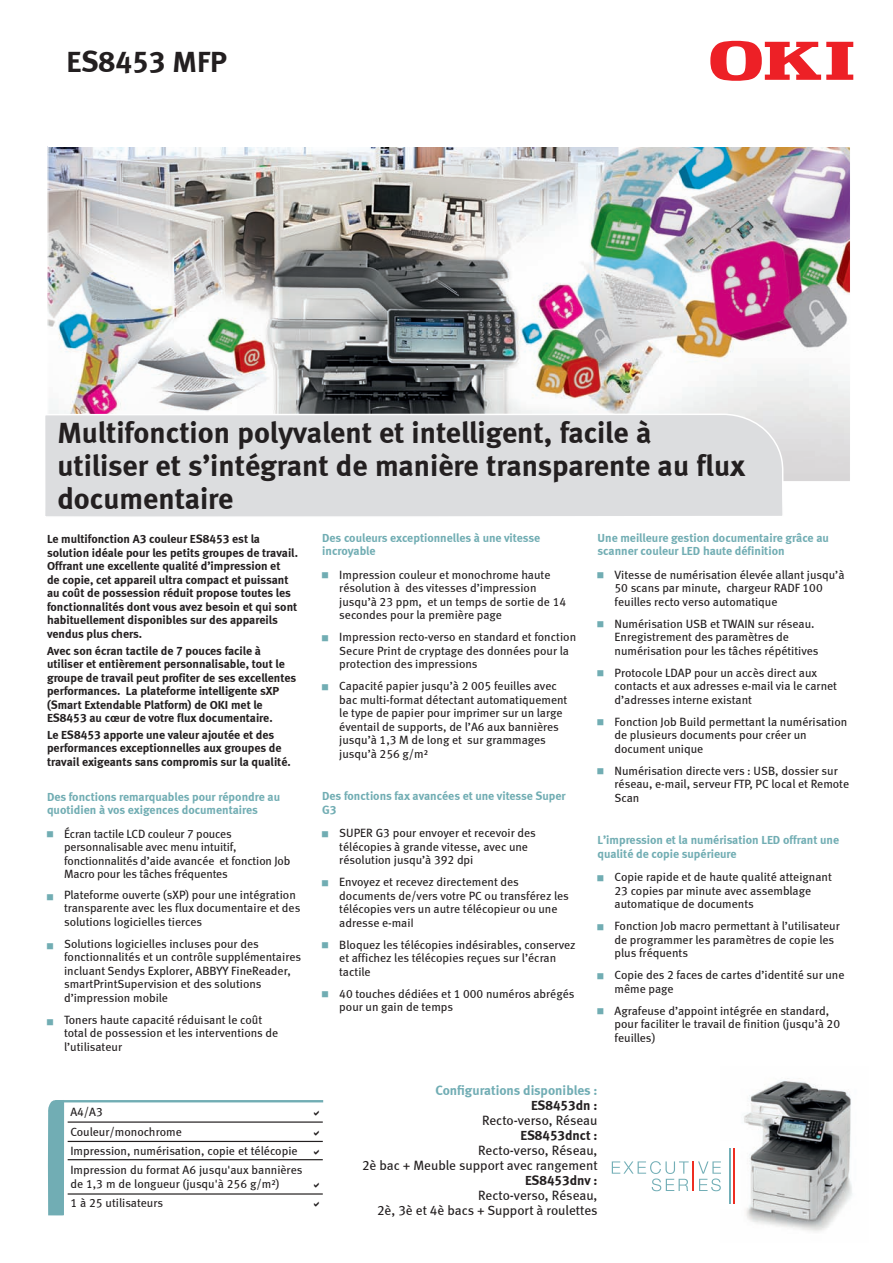
<style>
.page{position:relative;width:893px;height:1263px;background:#fff}
.page>*{position:absolute;margin:0;border:0;box-sizing:border-box;transform-origin:0 0}
.t1{font:30px/33px "Meta Bold LF";color:#231f20}
.t2{font:13.5px/15px "Meta Book LF";color:#231f20;text-align:right}
.t3{font:13.5px "Meta Bold LF";color:#231f20}
.t4{font:13.5px "Meta Bold LF";color:#71adb4}
.t5{font:12px/13.5px "Meta Book LF";color:#231f20}
.t6{font:12px/13.5px "Meta Bold LF";color:#231f20}
.t7{font:12px/13.5px "Meta Bold LF";color:#71adb3}
.s1{font-family:"Myriad Pro"}
</style>
<div class="page">
<img style="left:744px;top:1078px;width:108px;height:154px">
<svg style="left:710px;top:41px;width:143px;height:40px"></svg>
<img style="left:49px;top:148px;width:800px;height:332px">
<div style="left:45px;top:413px;width:740px;height:104px;background:#dcdddf"></div>
<div style="left:48px;top:1100px;width:16px;height:115px;background:#71adb4"></div>
<hr style="left:55px;top:1100px;width:268px;height:2px;background:#71adb4">
<hr style="left:68px;top:1121px;width:255px;height:2px;background:#231f20">
<hr style="left:68px;top:1141px;width:255px;height:1px;background:#231f20">
<hr style="left:68px;top:1159px;width:255px;height:1px;background:#231f20">
<hr style="left:68px;top:1193px;width:255px;height:1px;background:#231f20">
<svg style="left:611px;top:1148px;width:124px;height:56px"></svg>
<h1 class="t1" style="left:66px;top:45px;width:162px">ES8453 MFP</h1>
<h1 class="t1" style="left:57px;top:415px;width:689px">Multifonction polyvalent et intelligent, facile à utiliser et s’intégrant de manière transparente au flux documentaire</h1>
<p class="t6" style="left:47px;top:532px;width:252px">Le multifonction A3 couleur ES8453 est la solution idéale pour les petits groupes de travail.<br>Offrant une excellente qualité d’impression et<br>de copie, cet appareil ultra compact et puissant au coût de possession réduit propose toutes les fonctionnalités dont vous avez besoin et qui sont habituellement disponibles sur des appareils vendus plus chers.</p>
<p class="t6" style="left:47px;top:643px;width:251px">Avec son écran tactile de 7 pouces facile à utiliser et entièrement personnalisable, tout le groupe de travail peut profiter de ses excellentes performances. La plateforme intelligente sXP (Smart Extendable Platform) de OKI met le ES8453 au cœur de votre flux documentaire.</p>
<p class="t6" style="left:47px;top:728px;width:245px">Le ES8453 apporte une valeur ajoutée et des performances exceptionnelles aux groupes de travail exigeants sans compromis sur la qualité.</p>
<p class="t7" style="left:47px;top:790px;width:235px">Des fonctions remarquables pour répondre au quotidien à vos exigences documentaires</p>
<p class="t5" style="left:64px;top:827px;width:228px">Écran tactile LCD couleur 7 pouces personnalisable avec menu intuitif, fonctionnalités d’aide avancée et fonction Job Macro pour les tâches fréquentes</p>
<p class="t5" style="left:64px;top:888px;width:238px">Plateforme ouverte (sXP) pour une intégration transparente avec les flux documentaire et des solutions logicielles tierces</p>
<p class="t5" style="left:64px;top:937px;width:238px">Solutions logicielles incluses pour des fonctionnalités et un contrôle supplémentaires incluant Sendys Explorer, ABBYY FineReader, smartPrintSupervision et des solutions d’impression mobile</p>
<p class="t5" style="left:64px;top:1013px;width:216px">Toners haute capacité réduisant le coût total de possession et les interventions de l’utilisateur</p>
<p class="t5" style="left:70px;top:1102px;width:233px;line-height:19.2px">A4/A3<br>Couleur/monochrome<br>Impression, numérisation, copie et télécopie<br>Impression du format A6 jusqu'aux bannières</p>
<p class="t5" style="left:70px;top:1173px;width:210px;line-height:19.2px">de 1,3 m de longueur (jusqu'à 256 g/m²)<br>1 à 25 utilisateurs</p>
<p class="t7" style="left:322px;top:531px;width:219px">Des couleurs exceptionnelles à une vitesse incroyable</p>
<p class="t5" style="left:339px;top:568px;width:228px">Impression couleur et monochrome haute résolution à des vitesses d’impression jusqu’à 23 ppm, et un temps de sortie de 14 secondes pour la première page</p>
<p class="t5" style="left:339px;top:630px;width:238px">Impression recto-verso en standard et fonction<br>Secure Print de cryptage des données pour la protection des impressions</p>
<p class="t5" style="left:339px;top:679px;width:230px">Capacité papier jusqu’à 2 005 feuilles avec bac multi-format détectant automatiquement le type de papier pour imprimer sur un large éventail de supports, de l’A6 aux bannières jusqu’à 1,3 M de long et sur grammages jusqu’à 256 g/m²</p>
<p class="t7" style="left:322px;top:789px;width:245px">Des fonctions fax avancées et une vitesse Super<br>G3</p>
<p class="t5" style="left:339px;top:826px;width:198px">SUPER G3 pour envoyer et recevoir des télécopies à grande vitesse, avec une résolution jusqu’à 392 dpi</p>
<p class="t5" style="left:339px;top:875px;width:231px">Envoyez et recevez directement des documents de/vers votre PC ou transférez les télécopies vers un autre télécopieur ou une adresse e-mai<span class="s1">l</span></p>
<p class="t5" style="left:339px;top:938px;width:238px">Bloquez les télécopies indésirables, conservez et affichez les télécopies reçues sur l’écran tactile</p>
<p class="t5" style="left:339px;top:987px;width:237px">40 touches dédiées et 1 000 numéros abrégés pour un gain de temps</p>
<p class="t7" style="left:597px;top:531px;width:233px">Une meilleure gestion documentaire grâce au scanner couleur LED haute définition</p>
<p class="t5" style="left:614px;top:568px;width:232px">Vitesse de numérisation élevée allant jusqu’à<br>50 scans par minute, chargeur RADF 100 feuilles recto verso automatique</p>
<p class="t5" style="left:614px;top:617px;width:206px">Numérisation USB et TWAIN sur réseau.<br>Enregistrement des paramètres de numérisation pour les tâches répétitives</p>
<p class="t5" style="left:614px;top:666px;width:224px">Protocole LDAP pour un accès direct aux contacts et aux adresses e-mail via le carnet d’adresses interne existant</p>
<p class="t5" style="left:614px;top:715px;width:234px">Fonction Job Build permettant la numérisation de plusieurs documents pour créer un document unique</p>
<p class="t5" style="left:614px;top:764px;width:236px">Numérisation directe vers : USB, dossier sur réseau, e-mail, serveur FTP, PC local et Remote<br>Scan</p>
<p class="t7" style="left:597px;top:833px;width:243px">L’impression et la numérisation LED offrant une qualité de copie supérieure</p>
<p class="t5" style="left:614px;top:870px;width:219px">Copie rapide et de haute qualité atteignant<br>23 copies par minute avec assemblage automatique de documents</p>
<p class="t5" style="left:614px;top:919px;width:227px">Fonction Job macro permettant à l’utilisateur de programmer les paramètres de copie les plus fréquents</p>
<p class="t5" style="left:614px;top:968px;width:231px">Copie des 2 faces de cartes d’identité sur une même page</p>
<p class="t5" style="left:614px;top:1004px;width:227px">Agrafeuse d’appoint intégrée en standard, pour faciliter le travail de finition (jusqu’à 20 feuilles)</p>
<p class="t4" style="left:436px;top:1083px;width:163px">Configurations disponibles :</p>
<p class="t3" style="left:531px;top:1098px;width:68px">ES8453dn :</p>
<p class="t2" style="left:482px;top:1113px;width:117px">Recto-verso, Réseau</p>
<p class="t3" style="left:520px;top:1128px;width:79px">ES8453dnct :</p>
<p class="t2" style="left:362px;top:1143px;width:237px">Recto-verso, Réseau,<br>2è bac + Meuble support avec rangement</p>
<p class="t3" style="left:525px;top:1173px;width:74px">ES8453dnv :</p>
<p class="t2" style="left:377px;top:1188px;width:222px">Recto-verso, Réseau,<br>2è, 3è et 4è bacs + Support à roulettes</p>
</div>
